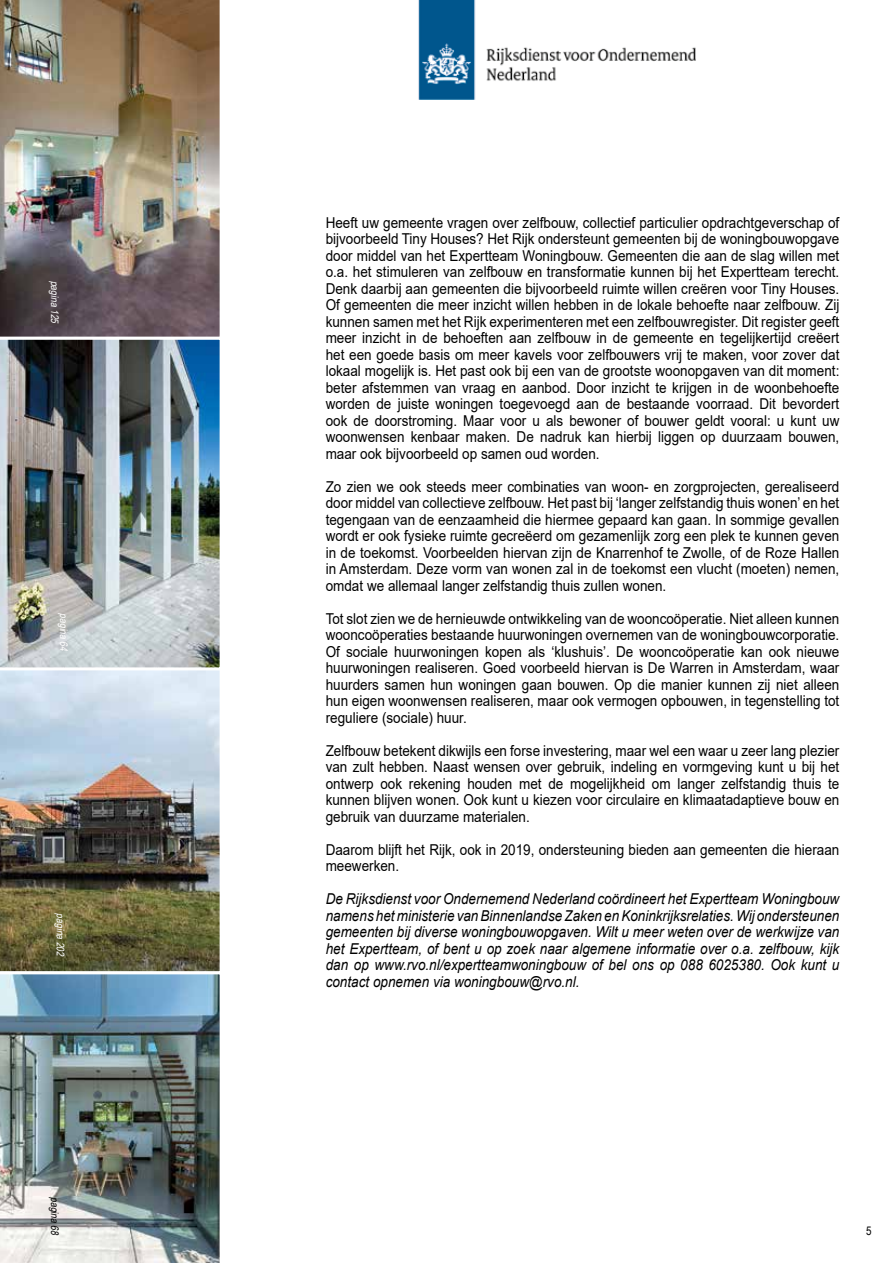
<style>
.page{position:relative;width:893px;height:1263px;background:#fff}
.page>*{position:absolute;margin:0;border:0;box-sizing:border-box;transform-origin:0 0}
.t1{font:15px/16.5px "Arial";color:#000;text-align:justify;scale:.9 1}
.t2{font:italic 15px/16.5px "Arial";color:#000;text-align:justify;scale:.9 1}
.t3{font:12px "Arial Narrow";color:#000}
.t4{font:italic 10.5px "Arial Narrow";color:#fff}
.t5{font:italic 10.5px "Arial Narrow";color:#000}
</style>
<div class="page">
<img style="left:0;top:0;width:220px;height:337px">
<img style="left:0;top:670px;width:220px;height:301px">
<img style="left:0;top:971px;width:220px;height:292px">
<img style="left:0;top:339px;width:220px;height:329px">
<img style="left:418px;top:0;width:278px;height:100px">
<p class="t4" style="left:63px;top:281px;width:47px;rotate:90deg">pagina125</p>
<p class="t4" style="left:72px;top:613px;width:42px;rotate:90deg">pagina64</p>
<p class="t4" style="left:68px;top:913px;width:47px;rotate:90deg">pagina202</p>
<p class="t5" style="left:63px;top:1197px;width:42px;rotate:90deg">pagina68</p>
<p class="t1" style="left:326px;top:214px;width:572px">Heeft uw gemeente vragen over zelfbouw, collectief particulier opdrachtgeverschap of bijvoorbeeld Tiny Houses? Het Rijk ondersteunt gemeenten bij de woningbouwopgave door middel van het Expertteam Woningbouw. Gemeenten die aan de slag willen met o.a. het stimuleren van zelfbouw en transformatie kunnen bij het Expertteam terecht.<br>Denk daarbij aan gemeenten die bijvoorbeeld ruimte willen creëren voor Tiny Houses.<br>Of gemeenten die meer inzicht willen hebben in de lokale behoefte naar zelfbouw. Zij kunnen samen met het Rijk experimenteren met een zelfbouwregister. Dit register geeft meer inzicht in de behoeften aan zelfbouw in de gemeente en tegelijkertijd creëert het een goede basis om meer kavels voor zelfbouwers vrij te maken, voor zover dat lokaal mogelijk is. Het past ook bij een van de grootste woonopgaven van dit moment: beter afstemmen van vraag en aanbod. Door inzicht te krijgen in de woonbehoefte worden de juiste woningen toegevoegd aan de bestaande voorraad. Dit bevordert ook de doorstroming. Maar voor u als bewoner of bouwer geldt vooral: u kunt uw woonwensen kenbaar maken. De nadruk kan hierbij liggen op duurzaam bouwen, maar ook bijvoorbeeld op samen oud worden.</p>
<p class="t1" style="left:326px;top:478px;width:572px">Zo zien we ook steeds meer combinaties van woon- en zorgprojecten, gerealiseerd door middel van collectieve zelfbouw. Het past bij ‘langer zelfstandig thuis wonen’ en het tegengaan van de eenzaamheid die hiermee gepaard kan gaan. In sommige gevallen wordt er ook fysieke ruimte gecreëerd om gezamenlijk zorg een plek te kunnen geven in de toekomst. Voorbeelden hiervan zijn de Knarrenhof te Zwolle, of de Roze Hallen in Amsterdam. Deze vorm van wonen zal in de toekomst een vlucht (moeten) nemen, omdat we allemaal langer zelfstandig thuis zullen wonen.</p>
<p class="t1" style="left:326px;top:610px;width:572px">Tot slot zien we de hernieuwde ontwikkeling van de wooncoöperatie. Niet alleen kunnen wooncoöperaties bestaande huurwoningen overnemen van de woningbouwcorporatie.<br>Of sociale huurwoningen kopen als ‘klushuis’. De wooncoöperatie kan ook nieuwe huurwoningen realiseren. Goed voorbeeld hiervan is De Warren in Amsterdam, waar huurders samen hun woningen gaan bouwen. Op die manier kunnen zij niet alleen hun eigen woonwensen realiseren, maar ook vermogen opbouwen, in tegenstelling tot reguliere (sociale) huur.</p>
<p class="t1" style="left:326px;top:742px;width:572px">Zelfbouw betekent dikwijls een forse investering, maar wel een waar u zeer lang plezier van zult hebben. Naast wensen over gebruik, indeling en vormgeving kunt u bij het ontwerp ook rekening houden met de mogelijkheid om langer zelfstandig thuis te kunnen blijven wonen. Ook kunt u kiezen voor circulaire en klimaatadaptieve bouw en gebruik van duurzame materialen.</p>
<p class="t1" style="left:326px;top:841px;width:572px">Daarom blijft het Rijk, ook in 2019, ondersteuning bieden aan gemeenten die hieraan meewerken.</p>
<p class="t2" style="left:326px;top:891px;width:572px">De Rijksdienst voor Ondernemend Nederland coördineert het Expertteam Woningbouw namens het ministerie van Binnenlandse Zaken en Koninkrijksrelaties. Wij ondersteunen gemeenten bij diverse woningbouwopgaven. Wilt u meer weten over de werkwijze van het Expertteam, of bent u op zoek naar algemene informatie over o.a. zelfbouw, kijk dan op www.rvo.nl/expertteamwoningbouw of bel ons op 088 6025380. Ook kunt u contact opnemen via woningbouw@rvo.nl.</p>
<p class="t3" style="left:866px;top:1222px;width:7px">5</p>
</div>
